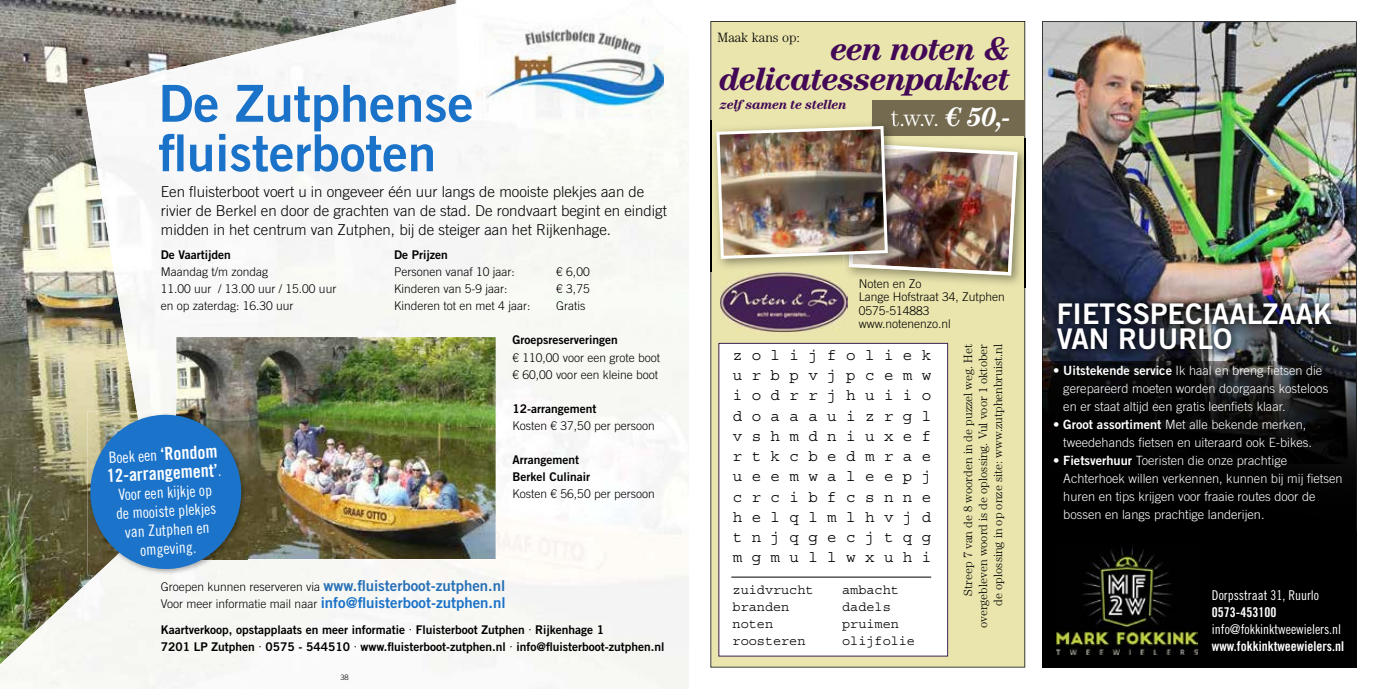
<style>
.page{position:relative;width:1378px;height:689px;background:#fff}
.page>*{position:absolute;margin:0;border:0;box-sizing:border-box;transform-origin:0 0}
.t1{font:51px/49.5px "Trade Gothic LT Std Bd 2";color:#1a72c9}
.t2{font:italic 700 33px/30px "Century Std";letter-spacing:-.04em;color:#430956;text-align:right}
.t3{font:28.5px/25.5px "Trade Gothic LT Std Bd 2";color:#fff}
.t4{font:300 24px "Century Std";color:#fff}
.t5{font:18px "Trade Gothic LT Std Bd Cn 20";color:#fff}
.t6{font:15.75px/20.2px "Courier Std";color:#000;text-align:justify}
.t7{font:15.6px/18.8px "Trade Gothic LT Std Cn 18";color:#fff;text-align:center}
.t8{font:300 15px/18.8px "Trade Gothic LT Std";color:#000}
.t9{font:13.5px/17px "Courier Std";color:#000}
.t10{font:13.5px "Trade Gothic LT Std Cn 18";color:#fff}
.t11{font:13.5px "Trade Gothic LT Std Bd Cn 20";color:#fff}
.t12{font:italic 700 13.5px "Century LT";letter-spacing:-.03em;color:#430956}
.t13{font:300 13.5px "Century Std";color:#000}
.t14{font:300 12.75px/18px "Trade Gothic LT Std";color:#fff}
.t15{font:300 12px/17px "Trade Gothic LT Std";color:#000}
.t16{font:12px/17px "Trade Gothic LT Std Bd 2";color:#000}
.t17{font:300 12px/15px "Century Std";color:#000;text-align:right}
.t18{font:300 7.5px "Trade Gothic LT Std";color:#000}
.s1{font-family:"Trade Gothic LT Std Bd Cn 20";font-size:18px}
.s2{font-family:"Trade Gothic LT Std Cn 18";font-size:15.6px}
.s3{font-family:"Trade Gothic LT Std Bd 2";font-weight:400;font-size:15px;color:#2770b7}
.s4{font-family:"Trade Gothic LT Std Bd 2";font-weight:400;font-size:15px;color:#1a72c9}
.s5{font-weight:700;font-style:italic;font-size:27px}
.s6{font-family:"Trade Gothic LT Std Bd 2";font-weight:400}
</style>
<div class="page">
<svg style="left:710px;top:21px;width:315px;height:646px;fill:#eae5ad"></svg>
<img style="left:1042px;top:21px;width:314px;height:340px">
<div style="left:1042px;top:531px;width:314px;height:137px;background:#000"></div>
<img style="left:1056px;top:546px;width:141px;height:108px">
<img style="left:1042px;top:361px;width:314px;height:170px">
<img style="left:1050px;top:295px;width:288px;height:62px">
<img style="left:0;top:0;width:472px;height:689px">
<svg style="left:472px;top:51px;width:217px;height:638px;fill:#f8f9f4"></svg>
<img style="left:477px;top:25px;width:186px;height:93px">
<img style="left:176px;top:337px;width:319px;height:222px">
<img style="left:96px;top:411px;width:151px;height:164px">
<img style="left:176px;top:411px;width:71px;height:148px">
<svg style="left:88px;top:413px;width:155px;height:158px"></svg>
<img style="left:848px;top:138px;width:176px;height:150px">
<img style="left:1024px;top:138px;width:2px;height:150px">
<img style="left:720px;top:275px;width:128px;height:57px">
<img style="left:843px;top:275px;width:5px;height:13px">
<div style="left:719px;top:343px;width:228px;height:313px;background:#fff"></div>
<div style="left:718px;top:343px;width:230px;height:313px;border:1px solid #3f2153"></div>
<hr style="left:731px;top:577px;width:200px;height:1px;background:#000">
<div style="left:872px;top:100px;width:152px;height:36px;background:#736a4f"></div>
<img style="left:711px;top:120px;width:4px;height:151px">
<img style="left:715px;top:120px;width:302px;height:155px">
<h1 class="t1" style="left:158px;top:78px;width:317px">De Zutphense fluisterboten</h1>
<p class="t8" style="left:161px;top:182px;width:507px">Een fluisterboot voert u in ongeveer één uur langs de mooiste plekjes aan de rivier de Berkel en door de grachten van de stad. De rondvaart begint en eindigt midden in het centrum van Zutphen, bij de steiger aan het Rijkenhage.</p>
<p class="t16" style="left:161px;top:246px;width:71px">De Vaartijden</p>
<p class="t15" style="left:161px;top:263px;width:177px">Maandag t/m zondag<br>11.00 uur / 13.00 uur / 15.00 uur en op zaterdag: 16.30 uur</p>
<h3 class="t7" style="left:108px;top:448px;width:110px;rotate:-3deg">Boek een <span class="s1">‘Rondom</span></h3>
<h3 class="t5" style="left:106px;top:465px;width:116px;rotate:-3deg">12-arrangement’<span class="s2">.</span></h3>
<h3 class="t7" style="left:115px;top:485px;width:102px;rotate:-3deg">Voor een kijkje op de mooiste plekjes van Zutphen en omgeving.</h3>
<p class="t16" style="left:394px;top:246px;width:55px">De Prijzen</p>
<p class="t15" style="left:394px;top:263px;width:122px">Personen vanaf 10 jaar:</p>
<p class="t15" style="left:556px;top:263px;width:35px">€ 6,00</p>
<p class="t15" style="left:394px;top:280px;width:115px">Kinderen van 5-9 jaar:</p>
<p class="t15" style="left:556px;top:280px;width:35px">€ 3,75</p>
<p class="t15" style="left:394px;top:297px;width:138px">Kinderen tot en met 4 jaar:</p>
<p class="t15" style="left:556px;top:297px;width:31px">Gratis</p>
<p class="t16" style="left:512px;top:331px;width:107px">Groepsreserveringen</p>
<p class="t15" style="left:512px;top:349px;width:149px">€ 110,00 voor een grote boot € 60,00 voor een kleine boot</p>
<p class="t16" style="left:512px;top:399px;width:85px">12-arrangement</p>
<p class="t15" style="left:512px;top:417px;width:144px">Kosten € 37,50 per persoon</p>
<p class="t16" style="left:512px;top:450px;width:79px">Arrangement<br>Berkel Culinair</p>
<p class="t15" style="left:512px;top:485px;width:144px">Kosten € 56,50 per persoon</p>
<p class="t15" style="left:161px;top:578px;width:346px">Groepen kunnen reserveren via <span class="s3">www.fluisterboot-zutphen.nl<br></span>Voor meer informatie mail naar <span class="s4">info@fluisterboot-zutphen.nl</span></p>
<p class="t16" style="left:161px;top:621px;width:505px">Kaartverkoop, opstapplaats en meer informatie • Fluisterboot Zutphen • Rijkenhage 1<br>7201 LP Zutphen • 0575 - 544510 • www.fluisterboot-zutphen.nl • info@fluisterboot-zutphen.nl</p>
<p class="t18" style="left:340px;top:672px;width:10px">38</p>
<p class="t13" style="left:717px;top:30px;width:84px">Maak kans op:</p>
<h2 class="t2" style="left:720px;top:33px;width:293px">een noten &amp; delicatessenpakket</h2>
<h3 class="t4" style="left:891px;top:104px;width:122px">t.w.v. <span class="s5">€ 50,-</span></h3>
<p class="t12" style="left:720px;top:97px;width:129px">zelf samen te stellen</p>
<p class="t15" style="left:858px;top:276px;width:148px;line-height:13.5px">Noten en Zo<br>Lange Hofstraat 34, Zutphen<br>0575-514883 www.notenenzo.nl</p>
<p class="t17" style="left:960px;top:628px;width:286px;rotate:-90deg">Streep 7 van de 8 woorden in de puzzel weg. Het overgebleven woord is de oplossing. Vul voor 1 oktober de oplossing in op onze site: www.zutphenbruist.nl</p>
<h3 class="t6" style="left:733px;top:345px;width:200px">z o l i j f o l i e k u r b p v j p c e m w i o d r r j h u i i o d o a a a u i z r g l v s h m d n i u x e f r t k c b e d m r a e u e e m w a l e e p j c r c i b f c s n n e h e l q l m l h v j d t n j q g e c j t q g m g m u l l w x u h i</h3>
<p class="t9" style="left:732px;top:581px;width:82px">zuidvrucht branden noten roosteren</p>
<p class="t9" style="left:842px;top:581px;width:74px">ambacht dadels pruimen olijfolie</p>
<h3 class="t3" style="left:1056px;top:300px;width:277px">FIETSSPECIAALZAAK<br>VAN RUURLO</h3>
<p class="t14" style="left:1063px;top:361px;width:266px;text-indent:-10px"><span class="s6">• Uitstekende service</span> Ik haal en breng fietsen die gerepareerd moeten worden doorgaans kosteloos en er staat altijd een gratis leenfiets klaar.</p>
<p class="t14" style="left:1063px;top:415px;width:250px;text-indent:-10px"><span class="s6">• Groot assortiment</span> Met alle bekende merken, tweedehands fietsen en uiteraard ook E-bikes.</p>
<p class="t14" style="left:1063px;top:451px;width:281px;text-indent:-10px"><span class="s6">• Fietsverhuur</span> Toeristen die onze prachtige Achterhoek willen verkennen, kunnen bij mij fietsen huren en tips krijgen voor fraaie routes door de bossen en langs prachtige landerijen.</p>
<p class="t10" style="left:1212px;top:587px;width:109px">Dorpsstraat 31, Ruurlo</p>
<p class="t11" style="left:1212px;top:604px;width:66px">0573-453100</p>
<p class="t10" style="left:1212px;top:621px;width:131px">info@fokkinktweewielers.nl</p>
<p class="t11" style="left:1212px;top:638px;width:134px">www.fokkinktweewielers.nl</p>
</div>
